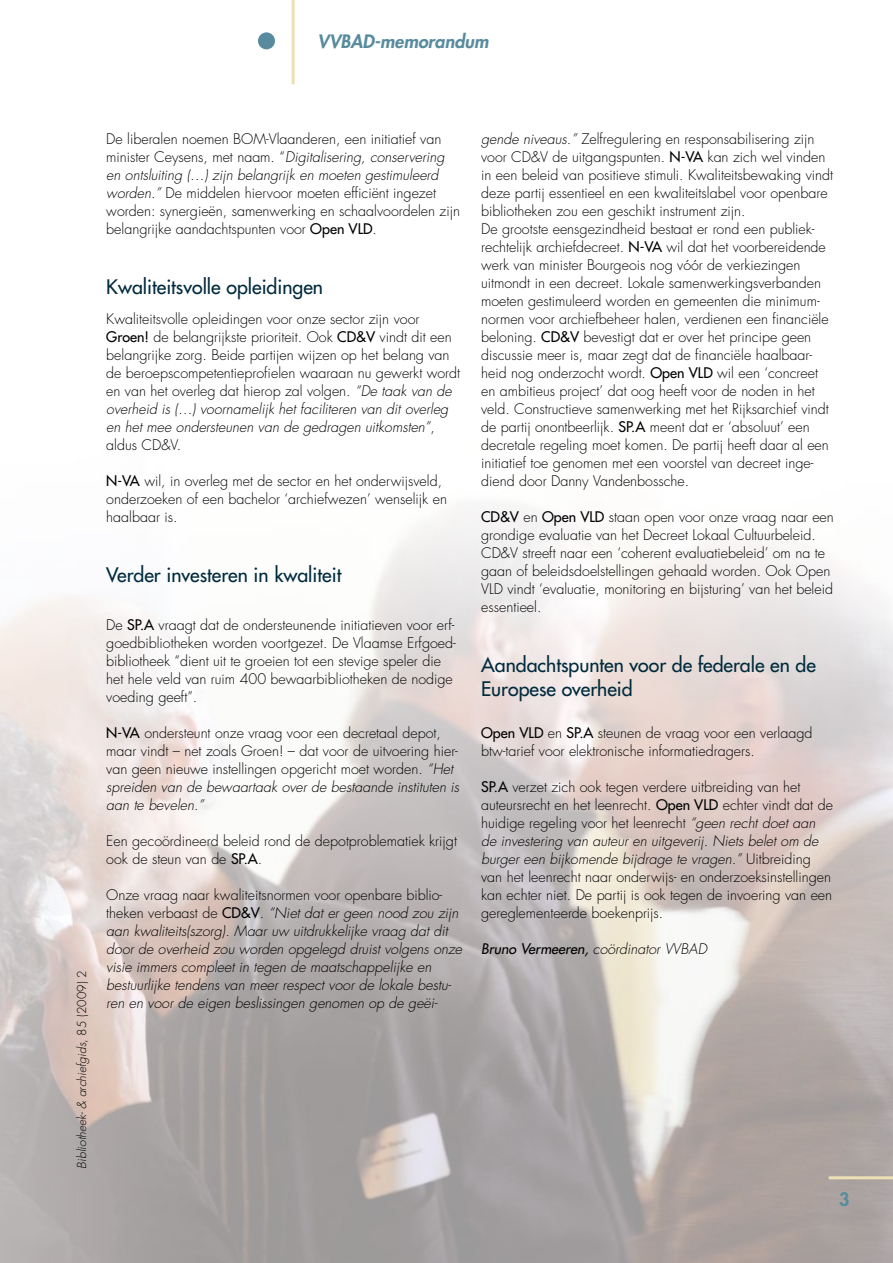
<style>
.page{position:relative;width:893px;height:1263px;background:#fff}
.page>*{position:absolute;margin:0;border:0;box-sizing:border-box;transform-origin:0 0}
.t1{font:19.5px/24px "Futura";color:#002b3d}
.t2{font:italic 800 18px "Futura";color:#588b9d}
.t3{font:800 18px "Futura";color:#588b9d}
.t4{font:300 14.25px/18px "Futura";color:#000}
.t5{font:italic 300 14.25px/18px "Futura";color:#000}
.t6{font:italic 300 12px "Futura";color:#000}
.s1{font-style:italic}
.s2{font-weight:400}
.s3{font-style:normal}
.s4{font-weight:400;font-style:normal}
</style>
<div class="page">
<hr style="left:292px;top:0;width:3px;height:84px;background:#ece1b4">
<div style="left:258px;top:32px;width:17px;height:17px;background:#588b9d;border-radius:50%"></div>
<hr style="left:829px;top:1176px;width:64px;height:3px;background:#ece1b4">
<p class="t2" style="left:317px;top:30px;width:173px">VVBAD-memorandum</p>
<p class="t4" style="left:106px;top:130px;width:355px">De liberalen noemen BOM-Vlaanderen, een initiatief van minister Ceysens, met naam. “<span class="s1">Digitalisering, conservering en ontsluiting (…) zijn belangrijk en moeten gestimuleerd worden.”</span> De middelen hiervoor moeten efficiënt ingezet worden: synergieën, samenwerking en schaalvoordelen zijn belangrijke aandachtspunten voor <span class="s2">Open VLD</span>.</p>
<h1 class="t1" style="left:106px;top:275px;width:218px">Kwaliteitsvolle opleidingen</h1>
<p class="t4" style="left:106px;top:310px;width:355px">Kwaliteitsvolle opleidingen voor onze sector zijn voor <span class="s2">Groen!</span> de belangrijkste prioriteit. Ook <span class="s2">CD&amp;V</span> vindt dit een belangrijke zorg. Beide partijen wijzen op het belang van de beroepscompetentieprofielen waaraan nu gewerkt wordt en van het overleg dat hierop zal volgen. <span class="s1">“De taak van de overheid is (…) voornamelijk het faciliteren van dit overleg en het mee ondersteunen van de gedragen uitkomsten”</span>, aldus CD&amp;V.</p>
<p class="t4" style="left:106px;top:472px;width:342px"><span class="s2">N-VA</span> wil, in overleg met de sector en het onderwijsveld, onderzoeken of een bachelor ‘archiefwezen’ wenselijk en haalbaar is.</p>
<p class="t6" style="left:74px;top:1168px;width:200px;rotate:-90deg">Bibliotheek- &amp; archiefgids<span class="s3">, 85 (2009) 2</span></p>
<h1 class="t1" style="left:106px;top:563px;width:237px">Verder investeren in kwaliteit</h1>
<p class="t4" style="left:106px;top:616px;width:351px">De <span class="s2">SP.A</span> vraagt dat de ondersteunende initiatieven voor erf&shy;goedbibliotheken worden voortgezet. De Vlaamse Erfgoed&shy;bibliotheek “dient uit te groeien tot een stevige speler die het hele veld van ruim 400 bewaarbibliotheken de nodige voeding geeft”.</p>
<p class="t4" style="left:106px;top:724px;width:354px"><span class="s2">N-VA</span> ondersteunt onze vraag voor een decretaal depot, maar vindt – net zoals Groen! – dat voor de uitvoering hier&shy;van geen nieuwe instellingen opgericht moet worden. <span class="s1">“Het spreiden van de bewaartaak over de bestaande instituten is aan te bevelen.”</span></p>
<p class="t4" style="left:106px;top:832px;width:352px">Een gecoördineerd beleid rond de depotproblematiek krijgt ook de steun van de <span class="s2">SP.A</span>.</p>
<p class="t5" style="left:106px;top:886px;width:357px"><span class="s3">Onze vraag naar kwaliteitsnormen voor openbare biblio&shy;theken verbaast de</span> <span class="s4">CD&amp;V</span><span class="s3">.</span> “Niet dat er geen nood zou zijn aan kwaliteits(szorg). Maar uw uitdrukkelijke vraag dat dit door de overheid zou worden opgelegd druist volgens onze visie immers compleet in tegen de maatschappelijke en bestuurlijke tendens van meer respect voor de lokale bestu&shy;ren en voor de eigen beslissingen genomen op de geëi-</p>
<p class="t4" style="left:481px;top:130px;width:354px"><span class="s1">gende niveaus.”</span> Zelfregulering en responsabilisering zijn voor CD&amp;V de uitgangspunten. <span class="s2">N-VA</span> kan zich wel vinden in een beleid van positieve stimuli. Kwaliteitsbewaking vindt deze partij essentieel en een kwaliteitslabel voor openbare bibliotheken zou een geschikt instrument zijn.<br>De grootste eensgezindheid bestaat er rond een publiek&shy;rechtelijk archiefdecreet. <span class="s2">N-VA</span> wil dat het voorbereidende werk van minister Bourgeois nog vóór de verkiezingen uitmondt in een decreet. Lokale samenwerkingsverbanden moeten gestimuleerd worden en gemeenten die minimum&shy;normen voor archiefbeheer halen, verdienen een financiële beloning. <span class="s2">CD&amp;V</span> bevestigt dat er over het principe geen discussie meer is, maar zegt dat de financiële haalbaar&shy;heid nog onderzocht wordt. <span class="s2">Open VLD</span> wil een ‘concreet en ambitieus project’ dat oog heeft voor de noden in het veld. Constructieve samenwerking met het Rijksarchief vindt de partij onontbeerlijk. <span class="s2">SP.A</span> meent dat er ‘absoluut’ een decretale regeling moet komen. De partij heeft daar al een initiatief toe genomen met een voorstel van decreet inge&shy;diend door Danny Vandenbossche.</p>
<p class="t4" style="left:481px;top:508px;width:354px"><span class="s2">CD&amp;V</span> en <span class="s2">Open VLD</span> staan open voor onze vraag naar een grondige evaluatie van het Decreet Lokaal Cultuurbeleid.<br>CD&amp;V streeft naar een ‘coherent evaluatiebeleid’ om na te gaan of beleidsdoelstellingen gehaald worden. Ook Open VLD vindt ‘evaluatie, monitoring en bijsturing’ van het beleid essentieel.</p>
<h1 class="t1" style="left:481px;top:653px;width:336px">Aandachtspunten voor de federale en de<br>Europese overheid</h1>
<p class="t4" style="left:481px;top:724px;width:333px"><span class="s2">Open VLD</span> en <span class="s2">SP.A</span> steunen de vraag voor een verlaagd btw-tarief voor elektronische informatiedragers.</p>
<p class="t4" style="left:481px;top:778px;width:353px"><span class="s2">SP.A</span> verzet zich ook tegen verdere uitbreiding van het auteursrecht en het leenrecht. <span class="s2">Open VLD</span> echter vindt dat de huidige regeling voor het leenrecht <span class="s1">“geen recht doet aan de investering van auteur en uitgeverij. Niets belet om de burger een bijkomende bijdrage te vragen.”</span> Uitbreiding van het leenrecht naar onderwijs- en onderzoeksinstellingen kan echter niet. De partij is ook tegen de invoering van een gereglementeerde boekenprijs.</p>
<p class="t5" style="left:481px;top:940px;width:227px"><span class="s2">Bruno Vermeeren,</span> coördinator VVBAD</p>
<p class="t3" style="left:839px;top:1188px;width:12px">3</p>
</div>
